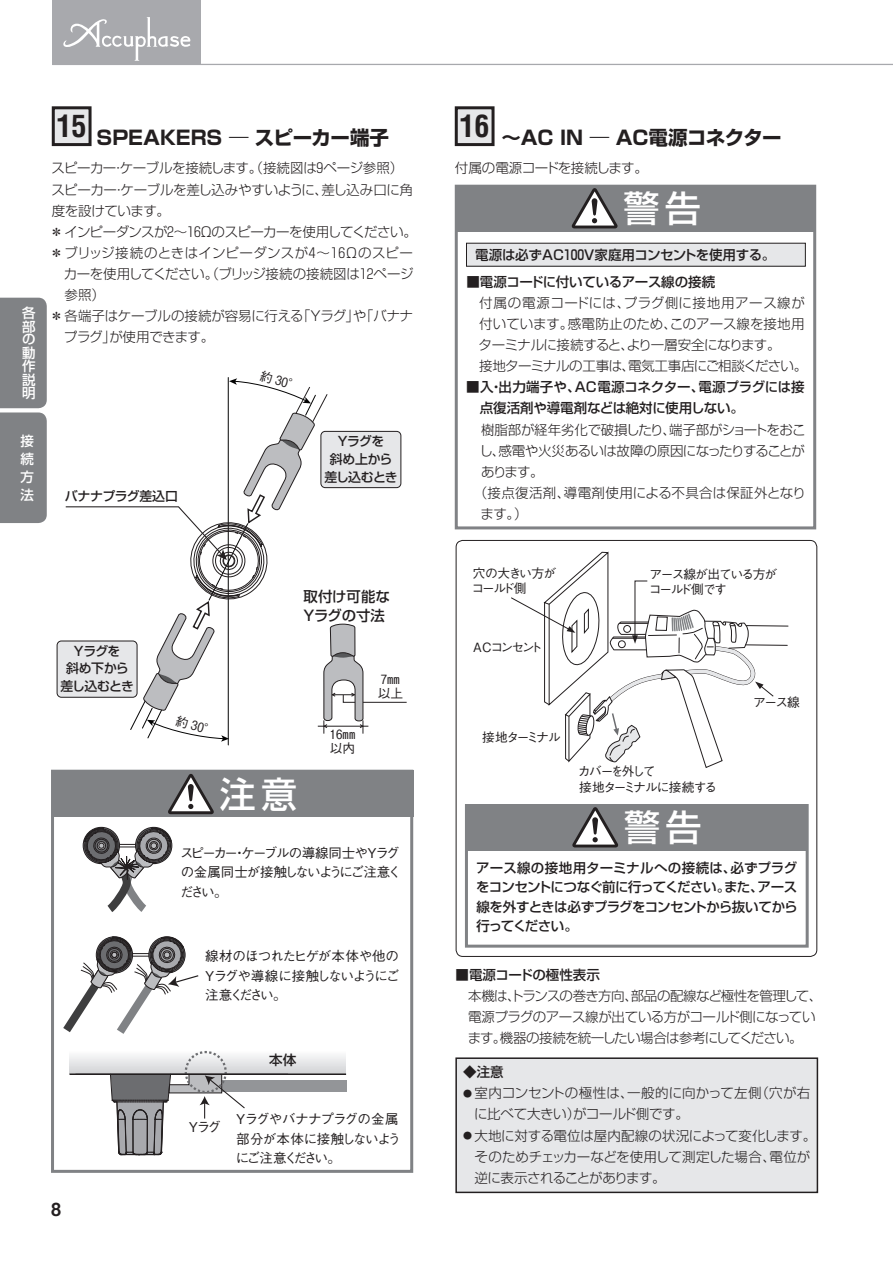
<style>
.page{position:relative;width:893px;height:1263px;background:#fff}
.page>*{position:absolute;margin:0;border:0;box-sizing:border-box;transform-origin:0 0}
.t1{font:500 36px "Shin Go Pro";color:#fff}
.t2{font:700 condensed 30px "Helvetica";color:#231f20}
.t3{font:700 19.5px "Shin Go Pro";letter-spacing:-.015em;color:#231f20}
.t4{font:18px "Midashi Go Pro MB31";color:#231f20}
.t5{font:500 14.4px/19.2px "Shin Go Pro";letter-spacing:-.01em;color:#231f20}
.t6{font:300 13.5px/21px "Shin Go Pro";letter-spacing:-.03em;color:#231f20}
.t7{font:500 13.5px/19.5px "Shin Go Pro";letter-spacing:-.025em;color:#231f20}
.t8{font:500 13.5px/19.5px "Gothic BBB Pro";letter-spacing:-.075em;color:#231f20;text-align:justify}
.t9{font:500 13.5px/19.5px "Gothic BBB Pro";letter-spacing:-.105em;color:#231f20}
.t10{font:300 13.5px "Shin Go Pro";letter-spacing:.015em;color:#231f20}
.t11{font:300 13.5px "Shin Go Pro";letter-spacing:.025em;color:#231f20}
.t12{font:500 13.5px "Shin Go Pro";color:#231f20}
.t13{font:500 13.5px/13.4px "Shin Go Pro";color:#fff;text-align:justify}
.t14{font:500 12.9px/17.7px "Shin Go Pro";letter-spacing:-.045em;color:#231f20;text-align:center}
.t15{font:500 12.9px "Shin Go Pro";letter-spacing:-.025em;color:#231f20}
.t16{font:500 12.75px/15.3px "Gothic BBB Pro";letter-spacing:-.105em;color:#231f20}
.t17{font:500 12.75px "Gothic BBB Pro";letter-spacing:-.16em;color:#231f20}
.t18{font:500 12.75px "Gothic BBB Pro";letter-spacing:-.15em;color:#231f20}
.s1{font-size:9px}
</style>
<div class="page">
<svg style="left:201px;top:63px;width:692px;height:2px"></svg>
<div style="left:52px;top:0;width:149px;height:65px;background:#a8a9ad"></div>
<svg style="left:63px;top:17px;width:127px;height:44px"></svg>
<div style="left:53px;top:108px;width:37px;height:37px;background:#e6e7e9"></div>
<div style="left:52px;top:106px;width:40px;height:40px;border:3px solid #231f20"></div>
<div style="left:52px;top:770px;width:361px;height:47px;background:#808285"></div>
<svg style="left:168px;top:774px;width:46px;height:40px"></svg>
<div style="left:456px;top:108px;width:37px;height:37px;background:#e6e7e9"></div>
<div style="left:455px;top:106px;width:40px;height:40px;border:3px solid #231f20"></div>
<div style="left:456px;top:185px;width:360px;height:46px;background:#808285"></div>
<svg style="left:572px;top:189px;width:46px;height:39px"></svg>
<div style="left:466px;top:243px;width:339px;height:23px;background:#e6e7e9"></div>
<div style="left:466px;top:243px;width:340px;height:23px;border:1px solid #231f20"></div>
<div style="left:455px;top:185px;width:361px;height:344px;border:3px solid #808285"></div>
<div style="left:456px;top:1058px;width:361px;height:134px;background:#e6e7e9"></div>
<div style="left:455px;top:1057px;width:363px;height:136px;border:2px solid #231f20"></div>
<div style="left:456px;top:540px;width:361px;height:417px;border:1px solid #231f20;border-radius:7px"></div>
<div style="left:466px;top:804px;width:341px;height:46px;background:#808285"></div>
<svg style="left:572px;top:808px;width:46px;height:39px"></svg>
<div style="left:465px;top:804px;width:344px;height:144px;border:3px solid #808285"></div>
<div style="left:51px;top:770px;width:362px;height:403px;border:3px solid #808285"></div>
<hr style="left:228px;top:377px;width:1px;height:368px;background:#030303">
<div style="left:57px;top:641px;width:80px;height:56px;background:#e6e7e9;border-radius:4px"></div>
<div style="left:57px;top:641px;width:80px;height:57px;border:1px solid #231f20;border-radius:4px"></div>
<svg style="left:65px;top:378px;width:342px;height:368px"></svg>
<svg style="left:69px;top:1051px;width:277px;height:22px"></svg>
<div style="left:221px;top:1080px;width:125px;height:11px;background:#939598"></div>
<div style="left:185px;top:1051px;width:42px;height:42px;border:2px dashed #6c6d70;border-radius:50%"></div>
<svg style="left:83px;top:826px;width:90px;height:86px"></svg>
<svg style="left:63px;top:936px;width:136px;height:98px"></svg>
<hr style="left:69px;top:1073px;width:277px;height:2px;background:#231f20">
<svg style="left:110px;top:1073px;width:136px;height:82px"></svg>
<svg style="left:511px;top:551px;width:278px;height:217px"></svg>
<div style="left:0;top:298px;width:47px;height:225px;background:#808285"></div>
<p class="t13" style="left:22px;top:305px;width:15px">各部の動作説明</p>
<p class="t13" style="left:21px;top:430px;width:15px;line-height:18px">接続方法</p>
<h2 class="t2" style="left:57px;top:108px;width:31px">15</h2>
<h3 class="t3" style="left:96px;top:122px;width:294px">SPEAKERS <sup>—</sup> スピーカー端子</h3>
<p class="t6" style="left:52px;top:156px;width:353px">スピーカー・ケーブルを接続します。（接続図は9ページ参照）</p>
<p class="t6" style="left:52px;top:177px;width:363px">スピーカー・ケーブルを差し込みやすいように、差し込み口に角</p>
<p class="t6" style="left:52px;top:198px;width:120px">度を設けています。</p>
<p class="t6" style="left:50px;top:220px;width:369px">＊ インピーダンスが２〜１６Ωのスピーカーを使用してください。</p>
<p class="t10" style="left:50px;top:242px;width:365px">＊ ブリッジ接続のときはインピーダンスが４〜16Ωのスピー</p>
<p class="t6" style="left:64px;top:262px;width:351px">カーを使用してください。（ブリッジ接続の接続図は1 2ページ</p>
<p class="t6" style="left:65px;top:283px;width:42px">参照）</p>
<p class="t6" style="left:50px;top:304px;width:365px">＊ 各端子はケーブルの接続が容易に行える「Yラグ」や「バナナ</p>
<p class="t6" style="left:64px;top:325px;width:152px">プラグ」が使用できます。</p>
<p class="t15" style="left:65px;top:485px;width:115px">バナナプラグ差込口</p>
<p class="t16" style="left:263px;top:366px;width:43px;rotate:15deg">約 30°</p>
<p class="t14" style="left:324px;top:431px;width:75px">Yラグを<br>斜め上から差し込むとき</p>
<p class="t14" style="left:61px;top:640px;width:75px">Yラグを<br>斜め下から差し込むとき</p>
<h3 class="t4" style="left:51px;top:1195px;width:12px">8</h3>
<p class="t5" style="left:304px;top:585px;width:88px">取付け可能な<br>Yラグの寸法</p>
<p class="t16" style="left:179px;top:711px;width:43px;rotate:15deg">約 30°</p>
<h1 class="t1" style="left:220px;top:764px;width:79px">注意</h1>
<p class="t16" style="left:330px;top:725px;width:27px;line-height:14.4px">16mm以内</p>
<p class="t16" style="left:378px;top:670px;width:27px;line-height:14.4px">7mm以上</p>
<p class="t9" style="left:180px;top:841px;width:223px">スピーカー・ケーブルの導線同士やYラグの金属同士が接触しないようにご注意ください。</p>
<p class="t8" style="left:205px;top:944px;width:196px">線材のほつれたヒゲが本体や他のYラグや導線に接触しないようにご注意ください。</p>
<p class="t7" style="left:269px;top:1049px;width:28px">本体</p>
<p class="t8" style="left:189px;top:1115px;width:34px">Yラグ</p>
<p class="t8" style="left:236px;top:1107px;width:167px;text-align:left">Yラグやバナナプラグの金属部分が本体に接触しないようにご注意ください。</p>
<h3 class="t3" style="left:460px;top:122px;width:324px"><sup>16</sup> 〜ＡＣ IN <sup>—</sup> ＡＣ電源コネクター</h3>
<p class="t6" style="left:455px;top:156px;width:195px">付属の電源コードを接続します。</p>
<h1 class="t1" style="left:623px;top:178px;width:79px">警告</h1>
<p class="t7" style="left:475px;top:243px;width:302px">電源は必ずAC１００Ｖ家庭用コンセントを使用する。</p>
<p class="t7" style="left:466px;top:270px;width:250px">■電源コードに付いているアース線の接続</p>
<p class="t6" style="left:479px;top:291px;width:330px">付属の電源コードには、プラグ側に接地用アース線が付いています。感電防止のため、このアース線を接地用ターミナルに接続すると、より一層安全になります。<br>接地ターミナルの工事は、電気工事店にご相談ください。</p>
<p class="t7" style="left:480px;top:375px;width:326px;line-height:21px;text-indent:-14px">■入・出力端子や、AC電源コネクター、電源プラグには接点復活剤や導電剤などは絶対に使用しない。</p>
<p class="t6" style="left:481px;top:417px;width:326px">樹脂部が経年劣化で破損したり、端子部がショートをおこ</p>
<p class="t6" style="left:480px;top:438px;width:327px">し、感電や火災あるいは故障の原因になったりすることが</p>
<p class="t6" style="left:481px;top:459px;width:64px">あります。</p>
<p class="t11" style="left:474px;top:481px;width:334px">（接点復活剤、導電剤使用による不具合は保証外となり</p>
<p class="t6" style="left:481px;top:501px;width:49px">ます。）</p>
<p class="t16" style="left:471px;top:564px;width:86px">穴の大きい方がコールド側</p>
<p class="t17" style="left:473px;top:636px;width:71px">ACコンセント</p>
<p class="t18" style="left:482px;top:727px;width:80px">接地ターミナル</p>
<p class="t16" style="left:649px;top:565px;width:130px">アース線が出ている方がコールド側です</p>
<p class="t16" style="left:578px;top:762px;width:141px">カバーを外して<br>接地ターミナルに接続する</p>
<p class="t16" style="left:753px;top:693px;width:48px">アース線</p>
<h1 class="t1" style="left:624px;top:797px;width:79px">警告</h1>
<p class="t7" style="left:476px;top:856px;width:323px;text-align:justify">アース線の接地用ターミナルへの接続は、必ずプラグをコンセントにつなぐ前に行ってください。また、アース線を外すときは必ずプラグをコンセントから抜いてから行ってください。</p>
<p class="t12" style="left:456px;top:964px;width:146px">■電源コードの極性表示</p>
<p class="t6" style="left:468px;top:984px;width:356px">本機は、トランスの巻き方向、部品の配線など極性を管理して、電源プラグのアース線が出ている方がコールド側になっています。機器の接続を統一したい場合は参考にしてください。</p>
<p class="t7" style="left:463px;top:1061px;width:42px">◆注意</p>
<p class="t6" style="left:474px;top:1081px;width:338px;text-indent:-11px"><span class="s1">●</span> 室内コンセントの極性は、一般的に向かって左側（穴が右に比べて大きい）がコールド側です。</p>
<p class="t6" style="left:475px;top:1123px;width:343px;text-indent:-11px"><span class="s1">●</span> 大地に対する電位は屋内配線の状況によって変化します。そのためチェッカーなどを使用して測定した場合、電位が逆に表示されることがあります。</p>
</div>
